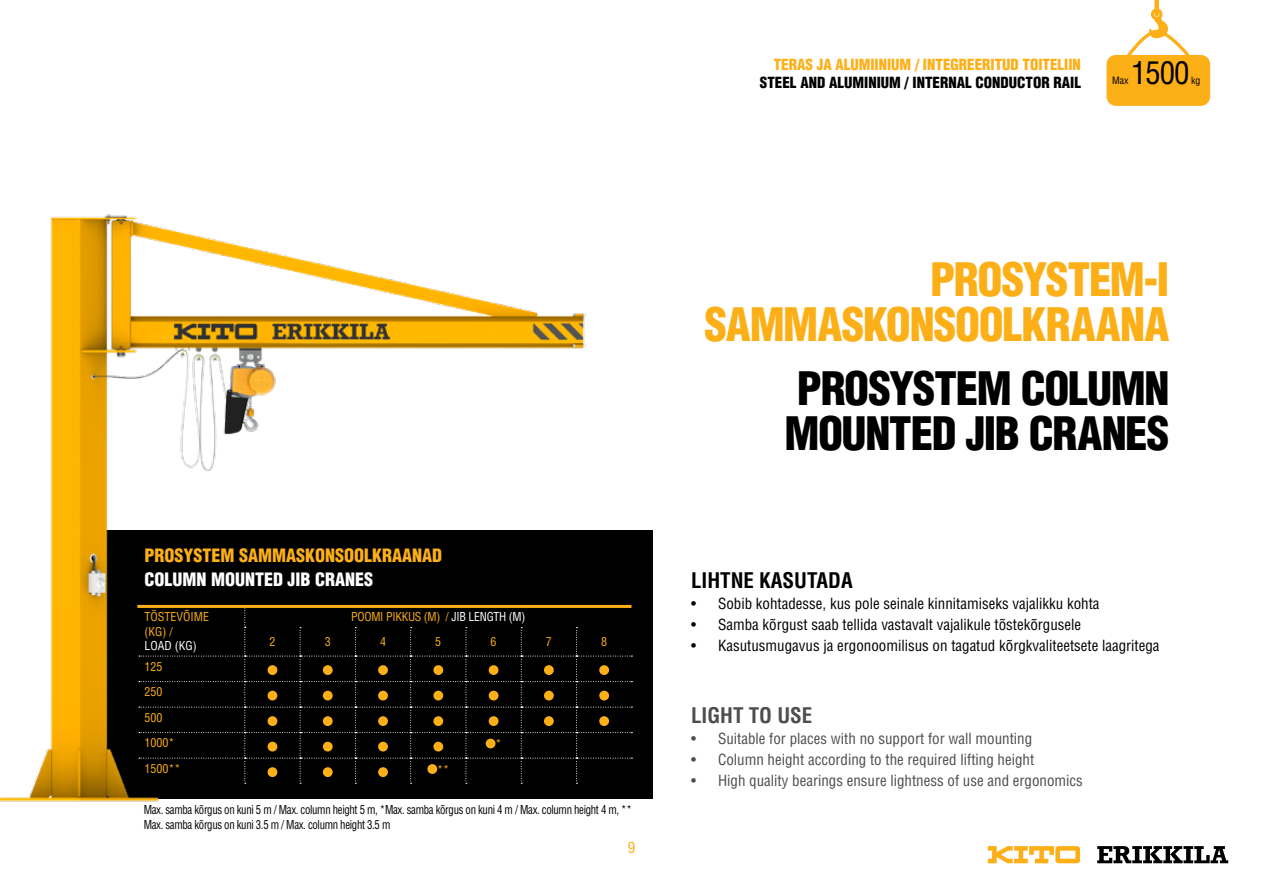
<style>
.page{position:relative;width:1263px;height:893px;background:#fff}
.page>*{position:absolute;margin:0;border:0;box-sizing:border-box;transform-origin:0 0}
.t1{font:900 condensed 45px/45px "Helvetica LT Std";letter-spacing:-.03em;color:#000}
.t2{font:900 condensed 45px/45px "Helvetica LT Std";letter-spacing:-.025em;color:#fcaf17;text-align:right}
.t3{font:condensed 30.6px "Helvetica LT Std";color:#000}
.t4{font:700 condensed 21px "Helvetica LT Pro";color:#000}
.t5{font:700 condensed 21px "Helvetica LT Pro";color:#4d4d4f}
.t6{font:900 condensed 18px "Helvetica LT Std";color:#fcaf17}
.t7{font:900 condensed 18px "Helvetica LT Std";color:#fff}
.t8{font:condensed 15px "Helvetica LT Std";color:#000}
.t9{font:condensed 15px "Helvetica LT Std";color:#4d4d4f}
.t10{font:900 condensed 15px "Helvetica LT Std";color:#fcaf17}
.t11{font:900 condensed 15px "Helvetica LT Std";color:#000}
.t12{font:condensed 15px "Helvetica LT Std";color:#fcaf17}
.t13{font:condensed 12px/14.4px "Helvetica LT Std";letter-spacing:-.03em;color:#000;scale:.9 1}
.t14{font:condensed 12px/25.5px "Helvetica LT Std";color:#fcaf17}
.t15{font:condensed 12px "Helvetica LT Std";letter-spacing:-.02em;color:#fcaf17}
.t16{font:condensed 12px "Helvetica LT Std";color:#fff}
.t17{font:condensed 9.9px "Helvetica LT Std";color:#000}
.s1{color:#fff}
</style>
<div class="page">
<img style="left:0;top:214px;width:653px;height:588px">
<div style="left:1151px;top:8px;width:11px;height:12px;border:3px solid #fcaf17;border-radius:50%"></div>
<div style="left:1154px;top:0;width:5px;height:14px;background:#fcaf17"></div>
<svg style="left:1127px;top:14px;width:63px;height:41px"></svg>
<div style="left:1106px;top:55px;width:104px;height:51px;background:#fcaf17;border-radius:9px"></div>
<div style="left:139px;top:607px;width:493px;height:177px;background:#000"></div>
<div style="left:268px;top:665px;width:9px;height:10px;background:#fcaf17;border-radius:50%"></div>
<div style="left:323px;top:665px;width:10px;height:10px;background:#fcaf17;border-radius:50%"></div>
<div style="left:378px;top:665px;width:10px;height:10px;background:#fcaf17;border-radius:50%"></div>
<div style="left:433px;top:665px;width:10px;height:10px;background:#fcaf17;border-radius:50%"></div>
<div style="left:489px;top:665px;width:9px;height:10px;background:#fcaf17;border-radius:50%"></div>
<div style="left:544px;top:665px;width:10px;height:10px;background:#fcaf17;border-radius:50%"></div>
<div style="left:599px;top:665px;width:10px;height:10px;background:#fcaf17;border-radius:50%"></div>
<div style="left:268px;top:691px;width:9px;height:9px;background:#fcaf17;border-radius:50%"></div>
<div style="left:323px;top:691px;width:10px;height:9px;background:#fcaf17;border-radius:50%"></div>
<div style="left:378px;top:691px;width:10px;height:9px;background:#fcaf17;border-radius:50%"></div>
<div style="left:433px;top:691px;width:10px;height:9px;background:#fcaf17;border-radius:50%"></div>
<div style="left:489px;top:691px;width:9px;height:9px;background:#fcaf17;border-radius:50%"></div>
<div style="left:544px;top:691px;width:10px;height:9px;background:#fcaf17;border-radius:50%"></div>
<div style="left:599px;top:691px;width:10px;height:9px;background:#fcaf17;border-radius:50%"></div>
<div style="left:268px;top:716px;width:9px;height:10px;background:#fcaf17;border-radius:50%"></div>
<div style="left:323px;top:716px;width:10px;height:10px;background:#fcaf17;border-radius:50%"></div>
<div style="left:378px;top:716px;width:10px;height:10px;background:#fcaf17;border-radius:50%"></div>
<div style="left:433px;top:716px;width:10px;height:10px;background:#fcaf17;border-radius:50%"></div>
<div style="left:489px;top:716px;width:9px;height:10px;background:#fcaf17;border-radius:50%"></div>
<div style="left:544px;top:716px;width:10px;height:10px;background:#fcaf17;border-radius:50%"></div>
<div style="left:599px;top:716px;width:10px;height:10px;background:#fcaf17;border-radius:50%"></div>
<div style="left:268px;top:742px;width:9px;height:9px;background:#fcaf17;border-radius:50%"></div>
<div style="left:323px;top:742px;width:10px;height:9px;background:#fcaf17;border-radius:50%"></div>
<div style="left:378px;top:742px;width:10px;height:9px;background:#fcaf17;border-radius:50%"></div>
<div style="left:433px;top:742px;width:10px;height:9px;background:#fcaf17;border-radius:50%"></div>
<div style="left:486px;top:739px;width:9px;height:9px;background:#fcaf17;border-radius:50%"></div>
<div style="left:268px;top:767px;width:9px;height:10px;background:#fcaf17;border-radius:50%"></div>
<div style="left:323px;top:767px;width:10px;height:10px;background:#fcaf17;border-radius:50%"></div>
<div style="left:378px;top:767px;width:10px;height:10px;background:#fcaf17;border-radius:50%"></div>
<div style="left:427px;top:764px;width:10px;height:10px;background:#fcaf17;border-radius:50%"></div>
<hr style="left:137px;top:605px;width:494px;height:3px;background:#fcaf17">
<svg style="left:988px;top:846px;width:92px;height:17px"></svg>
<svg style="left:1097px;top:846px;width:131px;height:17px"></svg>
<p class="t10" style="left:774px;top:55px;width:309px">TERAS JA ALUMIINIUM / INTEGREERITUD TOITELIIN</p>
<p class="t11" style="left:760px;top:73px;width:322px">STEEL AND ALUMINIUM / INTERNAL CONDUCTOR RAIL</p>
<h2 class="t3" style="left:1131px;top:54px;width:60px">1500</h2>
<p class="t17" style="left:1112px;top:74px;width:18px">Max</p>
<p class="t17" style="left:1191px;top:74px;width:11px">kg</p>
<p class="t6" style="left:145px;top:544px;width:299px">PROSYSTEM SAMMASKONSOOLKRAANAD</p>
<p class="t7" style="left:145px;top:568px;width:230px">COLUMN MOUNTED JIB CRANES</p>
<p class="t14" style="left:145px;top:610px;width:66px;line-height:14.4px">TÕSTEVÕIME (KG) /</p>
<p class="t16" style="left:145px;top:638px;width:54px">LOAD (KG)</p>
<p class="t15" style="left:351px;top:609px;width:176px">POOMI PIKKUS (M) / <span class="s1">JIB LENGTH (M)</span></p>
<p class="t14" style="left:269px;top:629px;width:7px">2</p>
<p class="t14" style="left:325px;top:629px;width:7px">3</p>
<p class="t14" style="left:380px;top:629px;width:7px">4</p>
<p class="t14" style="left:435px;top:629px;width:7px">5</p>
<p class="t14" style="left:491px;top:629px;width:7px">6</p>
<p class="t14" style="left:546px;top:629px;width:7px">7</p>
<p class="t14" style="left:601px;top:629px;width:7px">8</p>
<p class="t14" style="left:144px;top:653px;width:32px">125<br>250<br>500<br>1000*</p>
<p class="t14" style="left:495px;top:731px;width:7px">*</p>
<p class="t14" style="left:144px;top:755px;width:37px">1500**</p>
<p class="t14" style="left:437px;top:757px;width:13px">**</p>
<p class="t13" style="left:144px;top:803px;width:544px">Max. samba kõrgus on kuni 5 m / Max. column height 5 m, *Max. samba kõrgus on kuni 4 m / Max. column height 4 m, **<br>Max. samba kõrgus on kuni 3.5 m / Max. column height 3.5 m</p>
<p class="t12" style="left:628px;top:838px;width:9px">9</p>
<h1 class="t2" style="left:704px;top:257px;width:467px">PROSYSTEM-I<br>SAMMASKONSOOLKRAANA</h1>
<h1 class="t1" style="left:784px;top:366px;width:386px">PROSYSTEM COLUMN<br>MOUNTED JIB CRANES</h1>
<h3 class="t4" style="left:691px;top:566px;width:163px">LIHTNE KASUTADA</h3>
<p class="t8" style="left:691px;top:594px;width:410px">• Sobib kohtadesse, kus pole seinale kinnitamiseks vajalikku kohta</p>
<p class="t8" style="left:691px;top:615px;width:392px">• Samba kõrgust saab tellida vastavalt vajalikule tõstekõrgusele</p>
<p class="t8" style="left:691px;top:636px;width:470px">• Kasutusmugavus ja ergonoomilisus on tagatud kõrgkvaliteetsete laagritega</p>
<h3 class="t5" style="left:691px;top:701px;width:123px">LIGHT TO USE</h3>
<p class="t9" style="left:691px;top:729px;width:343px">• Suitable for places with no support for wall mounting</p>
<p class="t9" style="left:691px;top:750px;width:345px">• Column height according to the required lifting height</p>
<p class="t9" style="left:691px;top:771px;width:393px">• High quality bearings ensure lightness of use and ergonomics</p>
</div>
